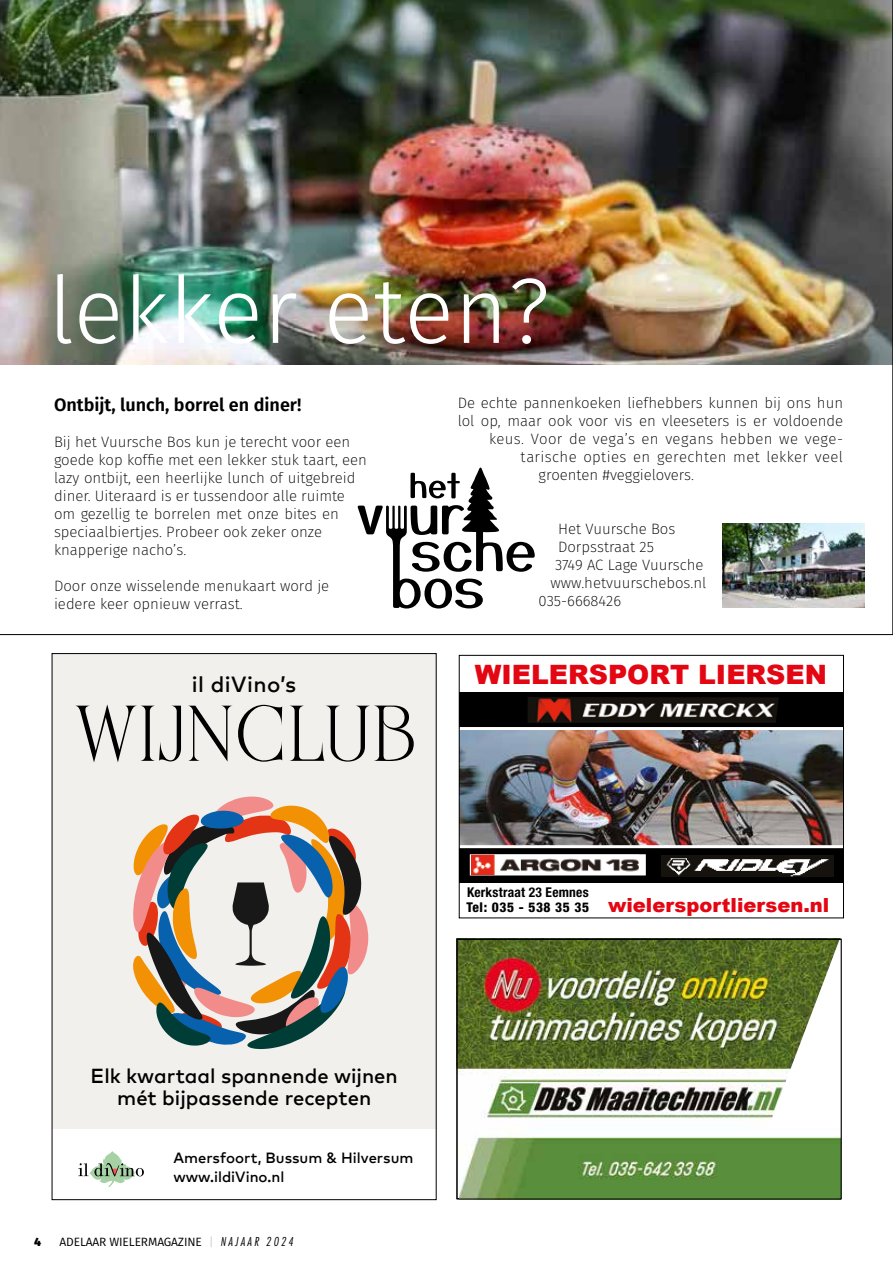
<style>
.page{position:relative;width:893px;height:1263px;background:#fff}
.page>*{position:absolute;margin:0;border:0;box-sizing:border-box;transform-origin:0 0}
.t1{font:300 92.85px "Fira Sans";color:#fff}
.t2{font:900 26.7px "Arial";color:#e30613}
.t3{font:500 21.9px "Mark";letter-spacing:.02em;color:#030304}
.t4{font:500 20.25px/22px "Mark";color:#000;text-align:center}
.t5{font:900 19.5px "Arial";color:#e30613}
.t6{font:600 18px "Fira Sans";color:#000}
.t7{font:200 15px/18px "Fira Sans";color:#000}
.t8{font:200 15px "Fira Sans";letter-spacing:.025em;color:#000}
.t9{font:500 14.85px/18.9px "Mark";color:#000}
.t10{font:700 condensed 13.5px "Helvetica Neue LT Std";letter-spacing:.015em;color:#000}
.t11{font:800 condensed 13.5px "Helvetica Neue LT Std";letter-spacing:.045em;color:#000}
.t12{font:12px "Fira Sans";letter-spacing:-.01em;color:#000}
.t13{font:800 12px "Fira Sans";color:#000}
.s1{font-family:"Fira Sans Hair"}
.s2{font-family:"Futura Std";font-weight:300;font-style:italic;font-stretch:condensed}
</style>
<div class="page">
<div style="left:52px;top:653px;width:385px;height:547px;background:#f1f0ec"></div>
<div style="left:52px;top:1129px;width:385px;height:71px;background:#fff"></div>
<svg style="left:78px;top:1151px;width:66px;height:36px"></svg>
<svg style="left:75px;top:704px;width:106px;height:58px"></svg>
<svg style="left:188px;top:705px;width:94px;height:57px"></svg>
<svg style="left:289px;top:705px;width:125px;height:57px"></svg>
<svg style="left:133px;top:796px;width:235px;height:253px"></svg>
<img style="left:459px;top:941px;width:302px;height:178px">
<img style="left:0;top:0;width:893px;height:635px">
<img style="left:461px;top:730px;width:381px;height:115px">
<div style="left:459px;top:692px;width:384px;height:36px;background:#000"></div>
<div style="left:459px;top:847px;width:384px;height:36px;background:#000"></div>
<img style="left:528px;top:697px;width:251px;height:26px">
<hr style="left:459px;top:845px;width:384px;height:3px;background:#fff">
<hr style="left:459px;top:727px;width:384px;height:3px;background:#fff">
<svg style="left:470px;top:854px;width:176px;height:21px"></svg>
<img style="left:471px;top:855px;width:168px;height:20px">
<img style="left:661px;top:855px;width:172px;height:22px">
<div style="left:459px;top:655px;width:385px;height:263px;border:1px solid #000"></div>
<svg style="left:761px;top:941px;width:78px;height:178px"></svg>
<img style="left:459px;top:1136px;width:380px;height:61px">
<div style="left:457px;top:939px;width:384px;height:260px;border:1px solid #000"></div>
<h1 class="t1" style="left:48px;top:245px;width:503px">lekker eten?</h1>
<p class="t6" style="left:54px;top:392px;width:249px">Ontbijt, lunch, borrel en diner!</p>
<p class="t7" style="left:54px;top:432px;width:314px">Bij het Vuursche Bos kun je terecht voor een goede kop koffie met een lekker stuk taart, een lazy ontbijt, een heerlijke lunch of uitgebreid diner. Uiteraard is er tussendoor alle ruimte om gezellig te borrelen met onze bites en speciaalbiertjes. Probeer ook zeker onze knapperige nacho’s.</p>
<p class="t7" style="left:54px;top:576px;width:277px">Door onze wisselende menukaart word je iedere keer opnieuw verrast.</p>
<h3 class="t3" style="left:192px;top:670px;width:106px">il diVino’s</h3>
<p class="t7" style="left:458px;top:394px;width:387px">De echte pannenkoeken liefhebbers kunnen bij ons hun</p>
<p class="t7" style="left:458px;top:412px;width:387px">lol op, maar ook voor vis en vleeseters is er voldoende</p>
<p class="t8" style="left:489px;top:429px;width:355px">keus. Voor de vega’s en vegans hebben we vege-</p>
<p class="t8" style="left:520px;top:447px;width:324px">tarische opties en gerechten met lekker veel</p>
<p class="t7" style="left:538px;top:466px;width:157px">groenten #veggielovers.</p>
<p class="t7" style="left:558px;top:520px;width:119px">Het Vuursche Bos</p>
<p class="t7" style="left:558px;top:538px;width:97px">Dorpsstraat 25</p>
<p class="t7" style="left:555px;top:556px;width:150px">3749 AC Lage Vuursche</p>
<p class="t7" style="left:550px;top:574px;width:157px">www.hetvuurschebos.nl</p>
<p class="t7" style="left:538px;top:592px;width:84px">035-6668426</p>
<h2 class="t2" style="left:475px;top:655px;width:354px">WIELERSPORT LIERSEN</h2>
<h3 class="t4" style="left:91px;top:1064px;width:309px">Elk kwartaal spannende wijnen mét bijpassende recepten</h3>
<p class="t9" style="left:173px;top:1148px;width:228px">Amersfoort, Bussum &amp; Hilversu www.ildiVino.nl</p>
<p class="t13" style="left:34px;top:1234px;width:9px">4</p>
<p class="t12" style="left:60px;top:1234px;width:235px">ADELAAR WIELERMAGAZINE <span class="s1">|</span> <span class="s2">NA JA A R 2 02 4</span></p>
<p class="t10" style="left:467px;top:884px;width:123px">Kerkstraat 23 Eemnes</p>
<p class="t11" style="left:466px;top:899px;width:124px">Tel: 035 - 538 35 35</p>
<h3 class="t5" style="left:608px;top:891px;width:223px">wielersportliersen.nl</h3>
</div>
